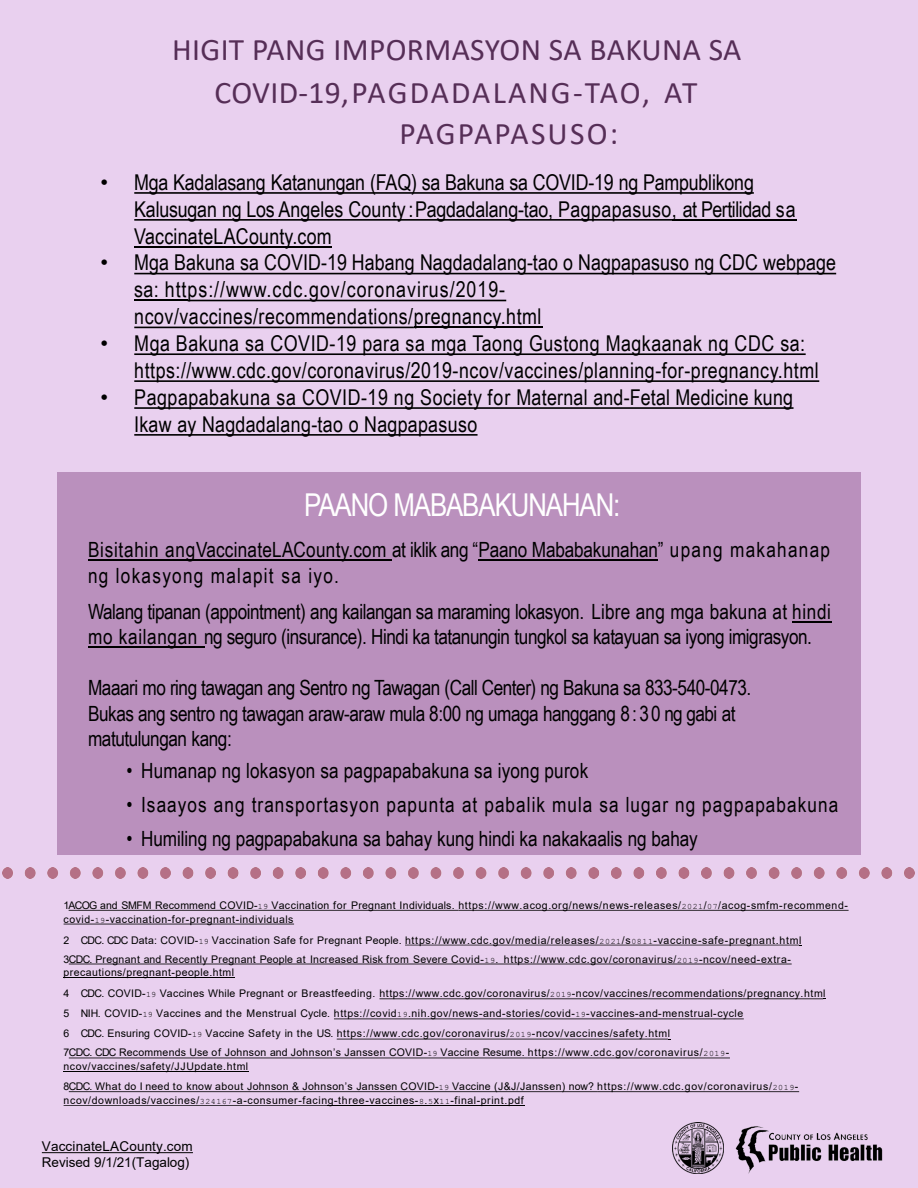
<style>
.page{position:relative;width:918px;height:1188px;background:#e9d0ef}
.page>*{position:absolute;margin:0;border:0;box-sizing:border-box;transform-origin:0 0}
.t1{font:31.5px/41.5px "Calibri";letter-spacing:.06em;color:#562e57}
.t2{font:31.5px "Calibri";letter-spacing:.01em;color:#562e57}
.t3{font:31.5px "Arial Narrow";letter-spacing:-.035em;color:#fff}
.t4{font:21.75px/26.8px "Arial Narrow";letter-spacing:.015em;color:#000}
.t5{font:21.75px/26.8px "Arial Narrow";letter-spacing:-.01em;color:#000}
.t6{font:21px/25.5px "Arial Narrow";letter-spacing:-.01em;color:#000}
.t7{font:21px/25.5px "Arial Narrow";letter-spacing:.025em;color:#000}
.t8{font:21px "Arial Narrow";letter-spacing:.05em;color:#000}
.t9{font:21px "Arial Narrow";letter-spacing:.01em;color:#000}
.t10{font:13.5px "Arial";letter-spacing:.01em;color:#000}
.t11{font:10.5px/13.8px "Arial";letter-spacing:.045em;color:#000}
.s1{font-family:"Arial"}
.s2{font-family:"Courier New";font-size:8.25px}
</style>
<div class="page">
<svg style="left:134px;top:192px;width:620px;height:2px"></svg>
<svg style="left:134px;top:219px;width:543px;height:2px"></svg>
<hr style="left:677px;top:219px;width:94px;height:2px;background:#000">
<hr style="left:771px;top:219px;width:26px;height:2px;background:#000">
<hr style="left:134px;top:246px;width:151px;height:2px;background:#000">
<hr style="left:285px;top:246px;width:47px;height:2px;background:#000">
<svg style="left:134px;top:273px;width:702px;height:1px"></svg>
<hr style="left:134px;top:300px;width:31px;height:1px;background:#000">
<svg style="left:165px;top:300px;width:341px;height:1px"></svg>
<svg style="left:134px;top:327px;width:280px;height:1px"></svg>
<hr style="left:414px;top:327px;width:128px;height:1px;background:#000">
<svg style="left:134px;top:353px;width:672px;height:2px"></svg>
<svg style="left:134px;top:380px;width:685px;height:2px"></svg>
<svg style="left:134px;top:407px;width:660px;height:2px"></svg>
<svg style="left:134px;top:434px;width:344px;height:2px"></svg>
<div style="left:57px;top:473px;width:804px;height:381px;background:#ba90bd"></div>
<hr style="left:88px;top:559px;width:108px;height:2px;background:#000">
<hr style="left:196px;top:559px;width:145px;height:2px;background:#000">
<hr style="left:341px;top:559px;width:51px;height:2px;background:#000">
<hr style="left:478px;top:559px;width:180px;height:2px;background:#000">
<hr style="left:792px;top:621px;width:40px;height:2px;background:#000">
<hr style="left:88px;top:647px;width:116px;height:1px;background:#000">
<img style="left:723px;top:1126px;width:160px;height:48px">
<img style="left:673px;top:1123px;width:50px;height:50px">
<img style="left:2px;top:867px;width:912px;height:11px">
<svg style="left:42px;top:1152px;width:151px;height:1px"></svg>
<svg style="left:69px;top:910px;width:780px;height:1px"></svg>
<svg style="left:64px;top:924px;width:230px;height:1px"></svg>
<svg style="left:405px;top:945px;width:397px;height:1px"></svg>
<svg style="left:69px;top:964px;width:723px;height:1px"></svg>
<hr style="left:64px;top:977px;width:168px;height:1px;background:#000">
<svg style="left:379px;top:998px;width:447px;height:1px"></svg>
<svg style="left:334px;top:1019px;width:410px;height:1px"></svg>
<svg style="left:337px;top:1039px;width:334px;height:1px"></svg>
<svg style="left:69px;top:1058px;width:661px;height:1px"></svg>
<hr style="left:64px;top:1071px;width:182px;height:1px;background:#000">
<svg style="left:69px;top:1091px;width:730px;height:1px"></svg>
<svg style="left:64px;top:1105px;width:270px;height:1px"></svg>
<hr style="left:334px;top:1105px;width:190px;height:1px;background:#000">
<p class="t2" style="left:172px;top:27px;width:571px">HIGIT PANG IMPORMASYON SA BAKUNA SA</p>
<p class="t1" style="left:400px;top:71px;width:299px;text-indent:-185px">COVID-19,PAGDADALANG-TAO, AT<br>PAGPAPASUSO:</p>
<p class="t5" style="left:134px;top:168px;width:663px;text-indent:-34px"><span class="s1">•</span> Mga Kadalasang Katanungan (FAQ) sa Bakuna sa COVID-19 ng Pampublikong<br>Kalusugan ng Los Angeles County : Pagdadalang-tao, Pagpapasuso, at Pertilidad sa<br>VaccinateLACounty.com</p>
<p class="t4" style="left:134px;top:249px;width:703px;text-indent:-34px"><span class="s1">•</span> Mga Bakuna sa COVID-19 Habang Nagdadalang-tao o Nagpapasuso ng CDC webpage sa: https://www.cdc.gov/coronavirus/2019- ncov/vaccines/recommendations/pregnancy.html</p>
<p class="t4" style="left:134px;top:329px;width:686px;text-indent:-34px"><span class="s1">•</span> Mga Bakuna sa COVID-19 para sa mga Taong Gustong Magkaanak ng CDC sa: https://www.cdc.gov/coronavirus/2019-ncov/vaccines/planning-for-pregnancy.html</p>
<p class="t4" style="left:134px;top:383px;width:660px;text-indent:-34px"><span class="s1">•</span> Pagpapabakuna sa COVID-19 ng Society for Maternal and-Fetal Medicine kung<br>Ikaw ay Nagdadalang-tao o Nagpapasuso</p>
<p class="t3" style="left:304px;top:482px;width:318px">PAANO MABABAKUNAHAN:</p>
<p class="t7" style="left:88px;top:536px;width:743px">Bisitahin angVaccinateLACounty.com at iklik ang “Paano Mababakunahan” upang makahanap ng lokasyong malapit sa iyo.</p>
<p class="t6" style="left:88px;top:598px;width:744px">Walang tipanan (appointment) ang kailangan sa maraming lokasyon. Libre ang mga bakuna at hindi mo kailangan ng seguro (insurance). Hindi ka tatanungin tungkol sa katayuan sa iyong imigrasyon.</p>
<p class="t6" style="left:88px;top:674px;width:665px">Maaari mo ring tawagan ang Sentro ng Tawagan (Call Center) ng Bakuna sa 833-540-0473.<br>Bukas ang sentro ng tawagan araw-araw mula 8:00 ng umaga hanggang 8:30 ng gabi at matutulungan kang:</p>
<p class="t9" style="left:126px;top:755px;width:463px">• Humanap ng lokasyon sa pagpapabakuna sa iyong purok</p>
<p class="t8" style="left:126px;top:789px;width:713px">• Isaayos ang transportasyon papunta at pabalik mula sa lugar ng pagpapabakuna</p>
<p class="t6" style="left:126px;top:825px;width:573px">• Humiling ng pagpapabakuna sa bahay kung hindi ka nakakaalis ng bahay</p>
<p class="t11" style="left:64px;top:898px;width:786px">1ACOG and SMFM Recommend COVID-<span class="s2">19</span> Vaccination for Pregnant Individuals. https://www.acog.org/news/news-releases/<span class="s2">2021</span>/<span class="s2">07</span>/acog-smfm-recommend&shy;covid-<span class="s2">19</span>-vaccination-for-pregnant-individuals</p>
<p class="t11" style="left:64px;top:933px;width:740px">2 CDC. CDC Data: COVID-<span class="s2">19</span> Vaccination Safe for Pregnant People. https://www.cdc.gov/media/releases/<span class="s2">2021</span>/s<span class="s2">0811</span>-vaccine-safe-pregnant.html</p>
<p class="t11" style="left:64px;top:952px;width:729px">3CDC. Pregnant and Recently Pregnant People at Increased Risk from Severe Covid-<span class="s2">19</span>. https://www.cdc.gov/coronavirus/<span class="s2">2019</span>-ncov/need-extra&shy;precautions/pregnant-people.html</p>
<p class="t11" style="left:64px;top:987px;width:764px">4 CDC. COVID-<span class="s2">19</span> Vaccines While Pregnant or Breastfeeding. https://www.cdc.gov/coronavirus/<span class="s2">2019</span>-ncov/vaccines/recommendations/pregnancy.html</p>
<p class="t11" style="left:64px;top:1007px;width:681px">5 NIH. COVID-<span class="s2">19</span> Vaccines and the Menstrual Cycle. https://covid<span class="s2">19</span>.nih.gov/news-and-stories/covid-<span class="s2">19</span>-vaccines-and-menstrual-cycle</p>
<p class="t11" style="left:64px;top:1027px;width:608px">6 CDC. Ensuring COVID-<span class="s2">19</span> Vaccine Safety in the US. https://www.cdc.gov/coronavirus/<span class="s2">2019</span>-ncov/vaccines/safety.html</p>
<p class="t11" style="left:64px;top:1046px;width:667px">7CDC. CDC Recommends Use of Johnson and Johnson’s Janssen COVID-<span class="s2">19</span> Vaccine Resume. https://www.cdc.gov/coronavirus/<span class="s2">2019</span>- ncov/vaccines/safety/JJUpdate.html</p>
<p class="t11" style="left:64px;top:1080px;width:736px">8CDC. What do I need to know about Johnson &amp; Johnson’s Janssen COVID-<span class="s2">19</span> Vaccine (J&amp;J/Janssen) now? https://www.cdc.gov/coronavirus/<span class="s2">2019</span>- ncov/downloads/vaccines/<span class="s2">324167</span>-a-consumer-facing-three-vaccines-<span class="s2">8</span>.<span class="s2">5</span>x<span class="s2">11</span>-final-print.pdf</p>
<p class="t10" style="left:42px;top:1137px;width:152px">VaccinateLACounty.com</p>
<p class="t10" style="left:42px;top:1153px;width:149px">Revised 9/1/21(Tagalog)</p>
</div>
